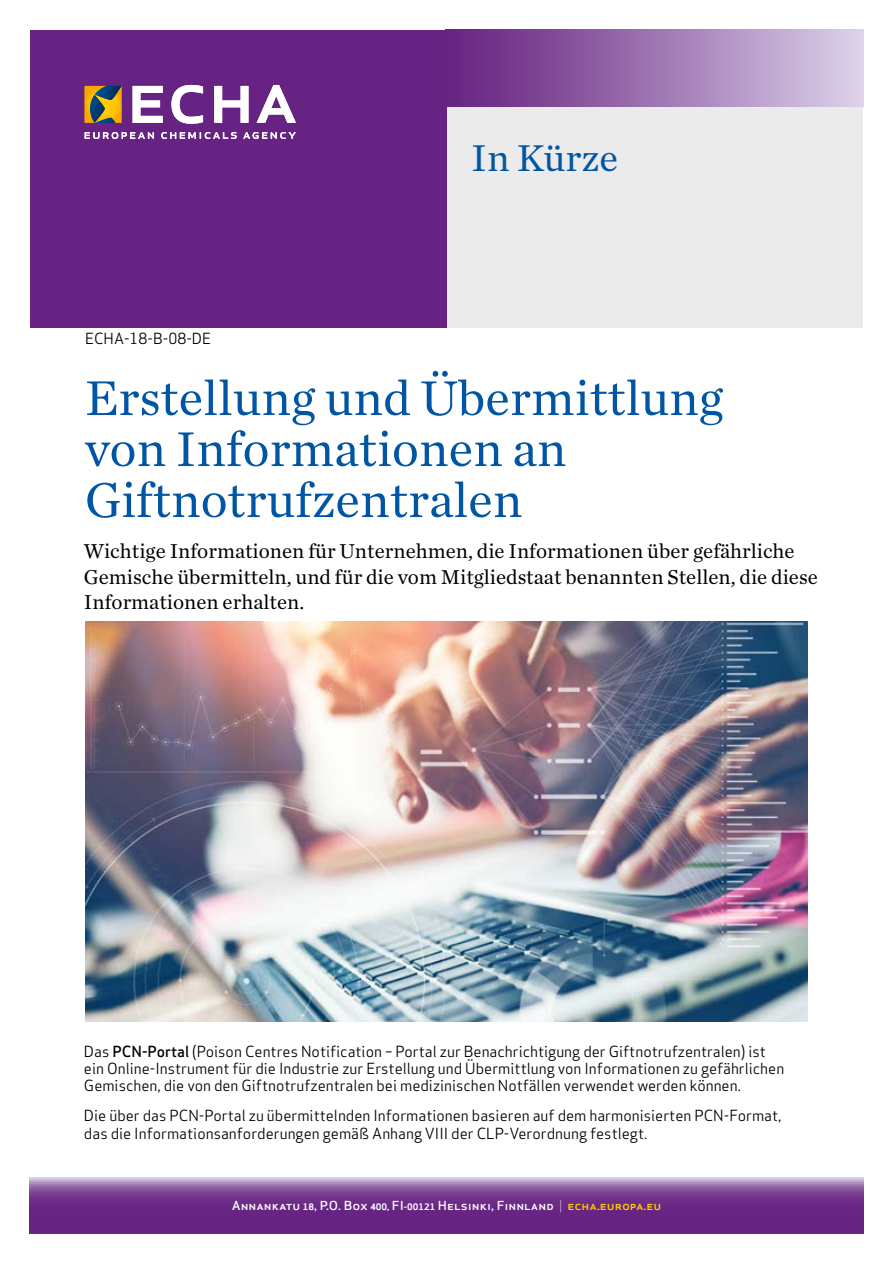
<style>
.page{position:relative;width:893px;height:1263px;background:#fff}
.page>*{position:absolute;margin:0;border:0;box-sizing:border-box;transform-origin:0 0}
.t1{font:51px/51px "Chronicle Text G1";color:#0056a4}
.t2{font:39px "Chronicle Text G1";color:#0056a4}
.t3{font:21px/25.5px "Chronicle Text G1";color:#000}
.t4{font:15px/17.2px "Apex Sans";color:#000}
.t5{font:500 12.15px "Apex Sans";color:#fff;scale:1.08 1}
.s1{font-weight:500}
.s2{font-weight:700;font-size:8.7px}
.s3{font-weight:700;font-size:8.25px}
.s4{font-weight:300}
.s5{color:#fc0}
</style>
<div class="page">
<svg style="left:30px;top:1178px;width:833px;height:55px;background:#793f92"></svg>
<div style="left:446px;top:106px;width:417px;height:221px;background:#ebebeb"></div>
<div style="left:30px;top:30px;width:416px;height:297px;background:#662383"></div>
<svg style="left:446px;top:30px;width:417px;height:76px;background:#9f76b3"></svg>
<img style="left:85px;top:622px;width:723px;height:400px">
<svg style="left:85px;top:132px;width:211px;height:7px"></svg>
<svg style="left:133px;top:85px;width:163px;height:39px"></svg>
<svg style="left:85px;top:86px;width:36px;height:37px"></svg>
<p class="t4" style="left:85px;top:329px;width:128px">ECHA-18-B-08-DE</p>
<h2 class="t2" style="left:471px;top:128px;width:149px">In Kürze</h2>
<h1 class="t1" style="left:85px;top:370px;width:639px">Erstellung und Übermittlung von Informationen an<br>Giftnotrufzentralen</h1>
<h3 class="t3" style="left:84px;top:537px;width:735px">Wichtige Informationen für Unternehmen, die Informationen über gefährliche<br>Gemische übermitteln, und für die vom Mitgliedstaat benannten Stellen, die diese<br>Informationen erhalten.</h3>
<p class="t4" style="left:84px;top:1041px;width:702px">Das <span class="s1">PCN-Portal</span> (Poison Centres Notification – Portal zur Benachrichtigung der Giftnotrufzentralen) ist ein Online-Instrument für die Industrie zur Erstellung und Übermittlung von Informationen zu gefährlichen<br>Gemischen, die von den Giftnotrufzentralen bei medizinischen Notfällen verwendet werden können.</p>
<p class="t4" style="left:84px;top:1106px;width:699px">Die über das PCN-Portal zu übermittelnden Informationen basieren auf dem harmonisierten PCN-Format, das die Informationsanforderungen gemäß Anhang VIII der CLP-Verordnung festlegt.</p>
<p class="t5" style="left:232px;top:1195px;width:399px">Annankatu <span class="s2">18</span>, P.O. Box <span class="s2">400,</span> FI<span class="s3">-</span><span class="s2">00121</span> Helsinki, Finnland <span class="s4">|</span> <span class="s5">echa.europa.eu</span></p>
</div>
